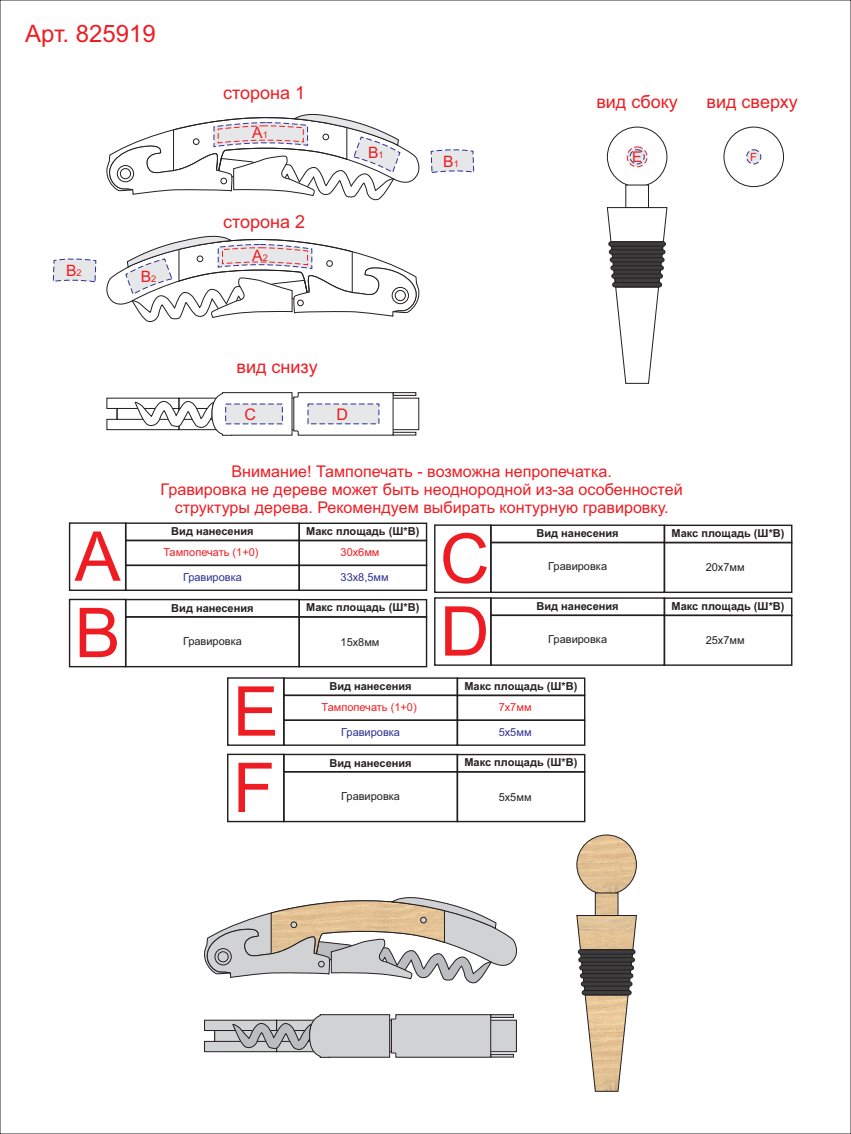
<style>
.page{position:relative;width:851px;height:1134px;background:#fff}
.page>*{position:absolute;margin:0;border:0;box-sizing:border-box;transform-origin:0 0}
.t1{font:68.8px/72.8px "Arial";color:#ee1d23}
.t2{font:24px "Arial";color:#ee1d23}
.t3{font:18px "Arial";color:#ee1d23}
.t4{font:16.1px/18px "Arial";color:#ee1d23;text-align:center}
.t5{font:15.7px "Arial";color:#ee1d23}
.t6{font:14.7px "Arial";color:#ee1d23}
.t7{font:11.3px "Arial";color:#ee1d23}
.t8{font:700 11px "Arial";color:#231f20}
.t9{font:11px "Arial";color:#231f20}
.t10{font:11px "Arial";color:#ee1d23}
.t11{font:11px "Arial";color:#2e3092}
.s1{font-size:9.2px}
</style>
<div class="page">
<div style="left:723px;top:127px;width:60px;height:60px;background:#fff;border:1px solid #231f20;border-radius:50%"></div>
<svg style="left:204px;top:897px;width:313px;height:87px"></svg>
<div style="left:125px;top:522px;width:175px;height:19px;border:1px solid #231f20"></div>
<div style="left:283px;top:677px;width:175px;height:19px;border:1px solid #231f20"></div>
<div style="left:125px;top:599px;width:175px;height:18px;border:1px solid #231f20"></div>
<div style="left:283px;top:754px;width:175px;height:18px;border:1px solid #231f20"></div>
<div style="left:490px;top:524px;width:175px;height:19px;border:1px solid #231f20"></div>
<div style="left:490px;top:597px;width:175px;height:19px;border:1px solid #231f20"></div>
<div style="left:125px;top:540px;width:175px;height:26px;border:1px solid #231f20"></div>
<div style="left:283px;top:695px;width:175px;height:26px;border:1px solid #231f20"></div>
<div style="left:125px;top:565px;width:175px;height:26px;border:1px solid #231f20"></div>
<div style="left:283px;top:719px;width:175px;height:27px;border:1px solid #231f20"></div>
<div style="left:125px;top:616px;width:175px;height:51px;border:1px solid #231f20"></div>
<div style="left:283px;top:771px;width:175px;height:51px;border:1px solid #231f20"></div>
<div style="left:490px;top:542px;width:175px;height:51px;border:1px solid #231f20"></div>
<div style="left:490px;top:615px;width:175px;height:51px;border:1px solid #231f20"></div>
<div style="left:456px;top:695px;width:129px;height:26px;border:1px solid #231f20"></div>
<div style="left:298px;top:565px;width:129px;height:26px;border:1px solid #231f20"></div>
<div style="left:456px;top:719px;width:129px;height:27px;border:1px solid #231f20"></div>
<div style="left:298px;top:616px;width:129px;height:51px;border:1px solid #231f20"></div>
<div style="left:456px;top:771px;width:129px;height:51px;border:1px solid #231f20"></div>
<div style="left:663px;top:542px;width:129px;height:51px;border:1px solid #231f20"></div>
<div style="left:663px;top:615px;width:129px;height:51px;border:1px solid #231f20"></div>
<div style="left:298px;top:523px;width:129px;height:18px;border:1px solid #231f20"></div>
<div style="left:456px;top:677px;width:129px;height:19px;border:1px solid #231f20"></div>
<div style="left:298px;top:599px;width:129px;height:19px;border:1px solid #231f20"></div>
<div style="left:456px;top:754px;width:129px;height:18px;border:1px solid #231f20"></div>
<div style="left:663px;top:525px;width:129px;height:18px;border:1px solid #231f20"></div>
<div style="left:663px;top:597px;width:129px;height:19px;border:1px solid #231f20"></div>
<div style="left:69px;top:522px;width:57px;height:69px;border:1px solid #231f20"></div>
<div style="left:227px;top:677px;width:57px;height:69px;border:1px solid #231f20"></div>
<div style="left:69px;top:599px;width:57px;height:68px;border:1px solid #231f20"></div>
<div style="left:227px;top:754px;width:57px;height:68px;border:1px solid #231f20"></div>
<div style="left:434px;top:524px;width:57px;height:69px;border:1px solid #231f20"></div>
<div style="left:434px;top:597px;width:57px;height:69px;border:1px solid #231f20"></div>
<svg style="left:53px;top:258px;width:43px;height:25px"></svg>
<svg style="left:430px;top:149px;width:44px;height:24px"></svg>
<svg style="left:106px;top:235px;width:314px;height:88px"></svg>
<svg style="left:106px;top:114px;width:314px;height:87px"></svg>
<div style="left:352px;top:398px;width:67px;height:32px;border:1px solid #231f20"></div>
<div style="left:393px;top:392px;width:23px;height:4px;border:1px solid #231f20"></div>
<div style="left:393px;top:432px;width:23px;height:3px;border:1px solid #231f20"></div>
<svg style="left:204px;top:1014px;width:313px;height:44px;background:#c4c4c6"></svg>
<svg style="left:106px;top:392px;width:287px;height:44px"></svg>
<div style="left:607px;top:127px;width:60px;height:60px;background:#fff;border:1px solid #231f20;border-radius:50%"></div>
<svg style="left:626px;top:147px;width:21px;height:20px"></svg>
<div style="left:746px;top:149px;width:15px;height:15px;background:#e6e7e9;border:1px dashed #2e3092;border-radius:50%"></div>
<div style="left:629px;top:149px;width:15px;height:15px;background:#e6e7e9;border:1px dashed #2e3092;border-radius:50%"></div>
<svg style="left:576px;top:835px;width:60px;height:60px;background:#dbbb90"></svg>
<svg style="left:606px;top:184px;width:61px;height:200px"></svg>
<svg style="left:576px;top:892px;width:61px;height:200px"></svg>
<div style="left:608px;top:242px;width:57px;height:4px;background:#363536;border:1px solid #231f20;border-radius:2px"></div>
<svg style="left:578px;top:949px;width:57px;height:5px"></svg>
<div style="left:609px;top:249px;width:56px;height:5px;background:#353435;border:1px solid #231f20;border-radius:2px"></div>
<svg style="left:578px;top:957px;width:56px;height:5px"></svg>
<svg style="left:610px;top:257px;width:54px;height:5px"></svg>
<svg style="left:579px;top:965px;width:54px;height:5px"></svg>
<svg style="left:610px;top:265px;width:53px;height:5px"></svg>
<svg style="left:580px;top:973px;width:53px;height:5px"></svg>
<div style="left:611px;top:274px;width:51px;height:4px;background:#363536;border:1px solid #231f20;border-radius:2px"></div>
<div style="left:581px;top:981px;width:51px;height:5px;background:#343334;border:1px solid #231f20;border-radius:2px"></div>
<svg style="left:612px;top:282px;width:49px;height:5px"></svg>
<svg style="left:581px;top:990px;width:50px;height:5px"></svg>
<h2 class="t2" style="left:25px;top:24px;width:132px">Арт. 825919</h2>
<h3 class="t5" style="left:66px;top:265px;width:17px">В<span class="s1">2</span></h3>
<h3 class="t5" style="left:141px;top:271px;width:17px">В<span class="s1">2</span></h3>
<h3 class="t3" style="left:223px;top:86px;width:84px">сторона 1</h3>
<h3 class="t5" style="left:252px;top:127px;width:17px">A<span class="s1">1</span></h3>
<h3 class="t3" style="left:223px;top:215px;width:84px">сторона 2</h3>
<h3 class="t5" style="left:252px;top:249px;width:17px">A<span class="s1">2</span></h3>
<h3 class="t5" style="left:368px;top:146px;width:17px">В<span class="s1">1</span></h3>
<h3 class="t3" style="left:236px;top:360px;width:83px">вид снизу</h3>
<h3 class="t4" style="left:244px;top:406px;width:13px">С</h3>
<h3 class="t4" style="left:336px;top:406px;width:13px">D</h3>
<h3 class="t5" style="left:443px;top:155px;width:17px">В<span class="s1">1</span></h3>
<h3 class="t3" style="left:596px;top:95px;width:83px">вид сбоку</h3>
<h3 class="t3" style="left:706px;top:95px;width:93px">вид сверху</h3>
<h3 class="t6" style="left:632px;top:151px;width:11px">E</h3>
<p class="t7" style="left:750px;top:153px;width:8px">F</p>
<h1 class="t1" style="left:75px;top:526px;width:47px">A</h1>
<h1 class="t1" style="left:75px;top:603px;width:47px">B</h1>
<h3 class="t4" style="left:160px;top:464px;width:523px">Внимание! Тампопечать - возможна непропечатка.<br>Гравировка не дереве может быть неоднородной из-за особенностей структуры дерева. Рекомендуем выбирать контурную гравировку.</h3>
<p class="t8" style="left:171px;top:527px;width:84px">Вид нанесения</p>
<p class="t10" style="left:163px;top:548px;width:97px">Тампопечать (1+0)</p>
<p class="t11" style="left:183px;top:573px;width:60px">Гравировка</p>
<p class="t8" style="left:171px;top:604px;width:84px">Вид нанесения</p>
<p class="t9" style="left:183px;top:637px;width:60px">Гравировка</p>
<p class="t8" style="left:306px;top:527px;width:115px">Макс площадь (Ш*В)</p>
<p class="t10" style="left:340px;top:548px;width:40px">30х6мм</p>
<p class="t11" style="left:340px;top:573px;width:50px">33х8,5мм</p>
<p class="t8" style="left:306px;top:603px;width:115px">Макс площадь (Ш*В)</p>
<p class="t9" style="left:340px;top:638px;width:40px">15х8мм</p>
<h1 class="t1" style="left:440px;top:529px;width:51px">C<br>D</h1>
<p class="t8" style="left:536px;top:529px;width:84px">Вид нанесения</p>
<p class="t9" style="left:548px;top:562px;width:60px">Гравировка</p>
<p class="t8" style="left:536px;top:602px;width:84px">Вид нанесения</p>
<p class="t9" style="left:548px;top:635px;width:60px">Гравировка</p>
<p class="t8" style="left:671px;top:529px;width:115px">Макс площадь (Ш*В)</p>
<p class="t9" style="left:705px;top:563px;width:40px">20х7мм</p>
<p class="t8" style="left:671px;top:602px;width:115px">Макс площадь (Ш*В)</p>
<p class="t9" style="left:705px;top:636px;width:40px">25х7мм</p>
<h1 class="t1" style="left:233px;top:681px;width:47px">E</h1>
<p class="t8" style="left:329px;top:682px;width:84px">Вид нанесения</p>
<p class="t10" style="left:321px;top:703px;width:97px">Тампопечать (1+0)</p>
<p class="t11" style="left:341px;top:728px;width:60px">Гравировка</p>
<p class="t8" style="left:464px;top:682px;width:115px">Макс площадь (Ш*В)</p>
<p class="t10" style="left:498px;top:703px;width:34px">7х7мм</p>
<p class="t11" style="left:498px;top:728px;width:34px">5х5мм</p>
<h1 class="t1" style="left:233px;top:758px;width:44px">F</h1>
<p class="t8" style="left:329px;top:759px;width:84px">Вид нанесения</p>
<p class="t9" style="left:341px;top:791px;width:60px">Гравировка</p>
<p class="t8" style="left:464px;top:758px;width:115px">Макс площадь (Ш*В)</p>
<p class="t9" style="left:498px;top:792px;width:34px">5х5мм</p>
</div>
